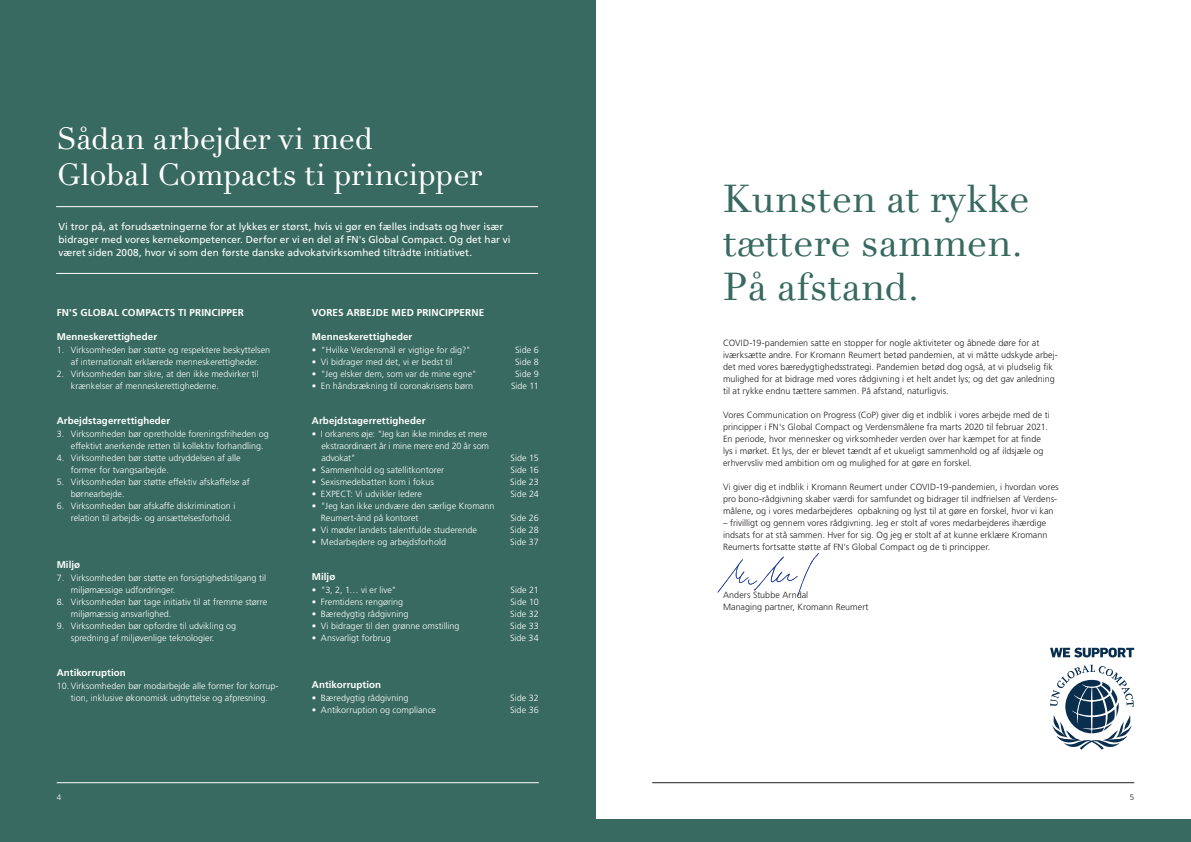
<style>
.page{position:relative;width:1191px;height:842px;background:#fff}
.page>*{position:absolute;margin:0;border:0;box-sizing:border-box;transform-origin:0 0}
.t1{font:38px/44px "Didote Text Pro";color:#386a61}
.t2{font:30px/36px "Didote Text Pro";letter-spacing:-.01em;color:#fff}
.t3{font:10px/13px "Frutiger LT Std";letter-spacing:.005em;color:#fff}
.t4{font:700 10px "Frutiger LT Std";letter-spacing:.01em;color:#fff}
.t5{font:700 9.8px "Frutiger LT Std";letter-spacing:.005em;color:#fff}
.t6{font:300 9px/12px "Frutiger LT Std";color:#fff}
.t7{font:300 9px/12px "Frutiger LT Std";letter-spacing:.005em;color:#231f20}
.t8{font:300 8px "Frutiger LT Std";color:#fff}
.t9{font:300 8px "Frutiger LT Std";color:#231f20}
</style>
<div class="page">
<div style="left:595px;top:819px;width:596px;height:23px;background:#386a61"></div>
<svg style="left:717px;top:553px;width:101px;height:44px"></svg>
<svg style="left:1050px;top:665px;width:83px;height:85px"></svg>
<svg style="left:1050px;top:648px;width:84px;height:9px"></svg>
<div style="left:0;top:0;width:595px;height:842px;background:#386a61"></div>
<hr style="left:57px;top:782px;width:482px;height:1px;background:#fff">
<hr style="left:56px;top:206px;width:482px;height:1px;background:#fff">
<hr style="left:56px;top:273px;width:482px;height:1px;background:#fff">
<hr style="left:652px;top:782px;width:482px;height:1px;background:#231f20">
<h2 class="t2" style="left:57px;top:121px;width:427px">Sådan arbejder vi med<br>Global Compacts ti principper</h2>
<p class="t3" style="left:58px;top:220px;width:454px">Vi tror på, at forudsætningerne for at lykkes er størst, hvis vi gør en fælles indsats og hver især bidrager med vores kernekompetencer. Derfor er vi en del af FN's Global Compact. Og det har vi været siden 2008, hvor vi som den første danske advokatvirksomhed tiltrådte initiativet.</p>
<p class="t4" style="left:57px;top:306px;width:189px">FN'S GLOBAL COMPACTS TI PRINCIPPER</p>
<p class="t5" style="left:57px;top:330px;width:102px">Menneskerettigheder</p>
<p class="t6" style="left:57px;top:344px;width:215px;text-align:center">1. Virksomheden bør støtte og respektere beskyttelsen af internationalt erklærede menneskerettigheder.</p>
<p class="t6" style="left:71px;top:367px;width:189px;text-indent:-14px">2. Virksomheden bør sikre, at den ikke medvirker til krænkelser af menneskerettighederne.</p>
<p class="t5" style="left:57px;top:414px;width:115px">Arbejdstagerrettigheder</p>
<p class="t6" style="left:71px;top:428px;width:199px;text-indent:-14px">3. Virksomheden bør opretholde foreningsfriheden og effektivt anerkende retten til kollektiv forhandling.</p>
<p class="t6" style="left:71px;top:451px;width:171px;text-indent:-14px">4. Virksomheden bør støtte udryddelsen af alle former for tvangsarbejde.</p>
<p class="t6" style="left:71px;top:475px;width:180px;text-indent:-14px">5. Virksomheden bør støtte effektiv afskaffelse af børnearbejde.</p>
<p class="t6" style="left:71px;top:499px;width:166px;text-indent:-14px">6. Virksomheden bør afskaffe diskrimination i relation til arbejds- og ansættelsesforhold.</p>
<p class="t5" style="left:57px;top:558px;width:25px">Miljø</p>
<p class="t6" style="left:71px;top:572px;width:197px;text-indent:-14px">7. Virksomheden bør støtte en forsigtighedstilgang til miljømæssige udfordringer.</p>
<p class="t6" style="left:71px;top:595px;width:198px;text-indent:-14px">8. Virksomheden bør tage initiativ til at fremme større miljømæssig ansvarlighed.</p>
<p class="t6" style="left:71px;top:619px;width:167px;text-indent:-14px">9. Virksomheden bør opfordre til udvikling og spredning af miljøvenlige teknologier.</p>
<p class="t5" style="left:57px;top:666px;width:71px">Antikorruption</p>
<p class="t6" style="left:57px;top:680px;width:223px;text-align:center">10. Virksomheden bør modarbejde alle former for korrup&shy;tion, inklusive økonomisk udnyttelse og afpresning.</p>
<p class="t4" style="left:312px;top:306px;width:174px">VORES ARBEJDE MED PRINCIPPERNE</p>
<p class="t5" style="left:312px;top:330px;width:102px">Menneskerettigheder</p>
<p class="t6" style="left:312px;top:344px;width:160px">• "Hvilke Verdensmål er vigtige for dig?"</p>
<p class="t6" style="left:515px;top:344px;width:25px">Side 6</p>
<p class="t6" style="left:312px;top:355px;width:142px">• Vi bidrager med det, vi er bedst til</p>
<p class="t6" style="left:515px;top:355px;width:25px">Side 8</p>
<p class="t6" style="left:312px;top:367px;width:166px">• "Jeg elsker dem, som var de mine egne"</p>
<p class="t6" style="left:515px;top:367px;width:25px">Side 9</p>
<p class="t6" style="left:312px;top:379px;width:163px">• En håndsrækning til coronakrisens børn</p>
<p class="t6" style="left:511px;top:379px;width:29px">Side 11</p>
<p class="t5" style="left:312px;top:414px;width:115px">Arbejdstagerrettigheder</p>
<p class="t6" style="left:321px;top:428px;width:169px;text-indent:-9px">• I orkanens øje: "Jeg kan ikke mindes et mere ekstraordinært år i mine mere end 20 år som advokat"</p>
<p class="t6" style="left:510px;top:451px;width:30px">Side 15</p>
<p class="t6" style="left:312px;top:463px;width:134px">• Sammenhold og satellitkontorer</p>
<p class="t6" style="left:510px;top:463px;width:30px">Side 16</p>
<p class="t6" style="left:312px;top:475px;width:123px">• Sexismedebatten kom i fokus</p>
<p class="t6" style="left:510px;top:475px;width:30px">Side 23</p>
<p class="t6" style="left:312px;top:487px;width:112px">• EXPECT: Vi udvikler ledere</p>
<p class="t6" style="left:510px;top:487px;width:30px">Side 24</p>
<p class="t6" style="left:321px;top:499px;width:175px;text-indent:-9px">• "Jeg kan ikke undvære den særlige Kromann<br>Reumert-ånd på kontoret</p>
<p class="t6" style="left:510px;top:511px;width:30px">Side 26</p>
<p class="t6" style="left:312px;top:523px;width:167px">• Vi møder landets talentfulde studerende</p>
<p class="t6" style="left:510px;top:523px;width:30px">Side 28</p>
<p class="t6" style="left:312px;top:535px;width:136px">• Medarbejdere og arbejdsforhold</p>
<p class="t6" style="left:510px;top:535px;width:30px">Side 37</p>
<p class="t5" style="left:312px;top:570px;width:25px">Miljø</p>
<p class="t6" style="left:312px;top:584px;width:86px">• "3, 2, 1… vi er live"</p>
<p class="t6" style="left:510px;top:584px;width:30px">Side 21</p>
<p class="t6" style="left:312px;top:595px;width:93px">• Fremtidens rengøring</p>
<p class="t6" style="left:510px;top:595px;width:30px">Side 10</p>
<p class="t6" style="left:312px;top:607px;width:98px">• Bæredygtig rådgivning</p>
<p class="t6" style="left:510px;top:607px;width:30px">Side 32</p>
<p class="t6" style="left:312px;top:619px;width:149px">• Vi bidrager til den grønne omstilling</p>
<p class="t6" style="left:510px;top:619px;width:30px">Side 33</p>
<p class="t6" style="left:312px;top:631px;width:80px">• Ansvarligt forbrug</p>
<p class="t6" style="left:510px;top:631px;width:30px">Side 34</p>
<p class="t5" style="left:312px;top:678px;width:71px">Antikorruption</p>
<p class="t6" style="left:312px;top:692px;width:98px">• Bæredygtig rådgivning</p>
<p class="t6" style="left:510px;top:692px;width:30px">Side 32</p>
<p class="t6" style="left:312px;top:703px;width:126px">• Antikorruption og compliance</p>
<p class="t6" style="left:510px;top:703px;width:30px">Side 36</p>
<h1 class="t1" style="left:723px;top:177px;width:308px">Kunsten at rykke tættere sammen.<br>På afstand.</h1>
<p class="t7" style="left:723px;top:337px;width:336px">COVID-19-pandemien satte en stopper for nogle aktiviteter og åbnede døre for at iværksætte andre. For Kromann Reumert betød pandemien, at vi måtte udskyde arbej&shy;det med vores bæredygtighedsstrategi. Pandemien betød dog også, at vi pludselig fik mulighed for at bidrage med vores rådgivning i et helt andet lys; og det gav anledning til at rykke endnu tættere sammen. På afstand, naturligvis.</p>
<p class="t7" style="left:723px;top:409px;width:328px">Vores Communication on Progress (CoP) giver dig et indblik i vores arbejde med de ti principper i FN's Global Compact og Verdensmålene fra marts 2020 til februar 2021.<br>En periode, hvor mennesker og virksomheder verden over har kæmpet for at finde lys i mørket. Et lys, der er blevet tændt af et ukueligt sammenhold og af ildsjæle og erhvervsliv med ambition om og mulighed for at gøre en forskel.</p>
<p class="t7" style="left:723px;top:481px;width:337px">Vi giver dig et indblik i Kromann Reumert under COVID-19-pandemien, i hvordan vores pro bono-rådgivning skaber værdi for samfundet og bidrager til indfrielsen af Verdens&shy;målene, og i vores medarbejderes opbakning og lyst til at gøre en forskel, hvor vi kan</p>
<p class="t7" style="left:723px;top:517px;width:326px">– frivilligt og gennem vores rådgivning. Jeg er stolt af vores medarbejderes ihærdige indsats for at stå sammen. Hver for sig. Og jeg er stolt af at kunne erklære Kromann<br>Reumerts fortsatte støtte af FN's Global Compact og de ti principper.</p>
<p class="t7" style="left:723px;top:589px;width:147px">Anders Stubbe Arndal<br>Managing partner, Kromann Reumert</p>
<p class="t8" style="left:57px;top:792px;width:6px">4</p>
<p class="t9" style="left:1129px;top:792px;width:6px">5</p>
</div>
